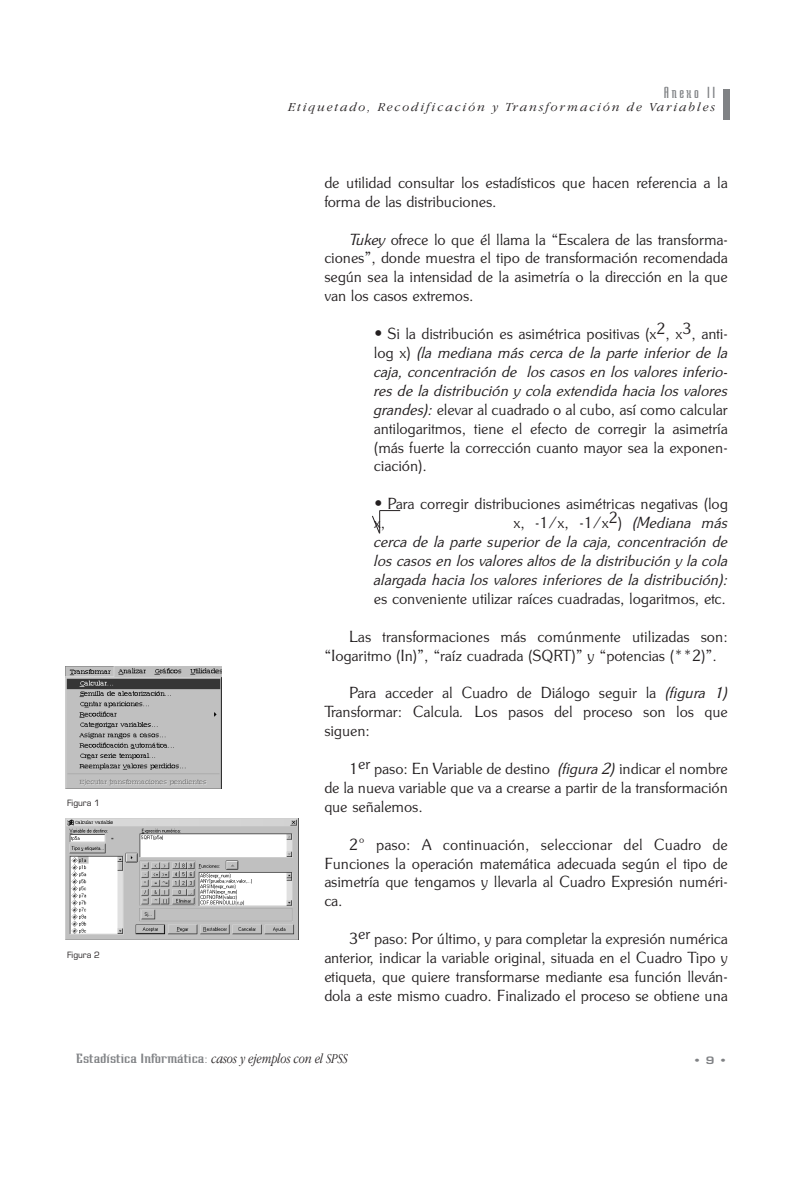
<style>
.page{position:relative;width:804px;height:1191px;background:#fff}
.page>*{position:absolute;margin:0;border:0;box-sizing:border-box;transform-origin:0 0}
.t1{font:16.8px "Teknik Plain";letter-spacing:.125em;color:#808285;scale:1.25 1}
.t2{font:15.75px/18.9px "Cg Souvenir Gth Lt";color:#231f20;text-align:justify}
.t3{font:15.75px/18.9px "Cg Souvenir Gth Lt It";color:#231f20;text-align:justify}
.t4{font:14px "Teknik Plain";color:#808285;scale:2 1}
.t5{font:italic 300 12.6px "Apple Garamond";letter-spacing:.125em;color:#231f20;scale:1.25 1}
.t6{font:700 11.2px "Eurostile T";color:#808285;scale:1.25 1}
.t7{font:9.45px "Eurostile T";color:#231f20}
.s1{font-family:"Cg Souvenir Gth Lt It"}
.s2{font-family:"Cg Souvenir Gth Lt"}
.s3{font-family:"Apple Garamond";font-weight:300;font-style:italic;color:#231f20}
</style>
<div class="page">
<div style="left:723px;top:89px;width:6px;height:31px;background:#808285"></div>
<svg style="left:372px;top:510px;width:28px;height:24px"></svg>
<img style="left:65px;top:666px;width:156px;height:122px">
<img style="left:65px;top:818px;width:234px;height:121px">
<p class="t7" style="left:67px;top:797px;width:35px">Figura 1</p>
<p class="t7" style="left:67px;top:950px;width:35px">Figura 2</p>
<p class="t1" style="left:663px;top:83px;width:43px">Anexo II</p>
<p class="t5" style="left:288px;top:99px;width:343px">Etiquetado, Recodificación y Transformación de Variables</p>
<p class="t2" style="left:324px;top:173px;width:405px">de utilidad consultar los estadísticos que hacen referencia a la forma de las distribuciones.</p>
<p class="t2" style="left:324px;top:230px;width:405px;text-indent:25px"><span class="s1">Tukey</span> ofrece lo que él llama la “Escalera de las transforma&shy;ciones”, donde muestra el tipo de transformación recomendada según sea la intensidad de la asimetría o la dirección en la que van los casos extremos.</p>
<p class="t2" style="left:374px;top:324px;width:355px">• Si la distribución es asimétrica positivas (x2, x3, anti&shy;log x) <span class="s1">(la mediana más cerca de la parte inferior de la caja, concentración de los casos en los valores inferio&shy;res de la distribución y cola extendida hacia los valores grandes):</span> elevar al cuadrado o al cubo, así como calcular antilogaritmos, tiene el efecto de corregir la asimetría (más fuerte la corrección cuanto mayor sea la exponen&shy;ciación).</p>
<p class="t2" style="left:374px;top:494px;width:355px">• Para corregir distribuciones asimétricas negativas (log x,</p>
<p class="t3" style="left:374px;top:513px;width:355px;text-indent:139px"><span class="s2">x, -1/x, -1/x</span><sup>2</sup><span class="s2">)</span> (Mediana más cerca de la parte superior de la caja, concentración de los casos en los valores altos de la distribución y la cola alargada hacia los valores inferiores de la distribución): <span class="s2">es conveniente utilizar raíces cuadradas, logaritmos, etc.</span></p>
<p class="t2" style="left:324px;top:626px;width:405px;text-indent:25px">Las transformaciones más comúnmente utilizadas son: “Iogaritmo (In)”, “raíz cuadrada (SQRT)” y “potencias (**2)”.</p>
<p class="t2" style="left:324px;top:683px;width:405px;text-indent:25px">Para acceder al Cuadro de Diálogo seguir la <span class="s1">(figura 1)<br></span>Transformar: Calcula<span class="s1">.</span> Los pasos del proceso son los que siguen:</p>
<p class="t2" style="left:324px;top:759px;width:405px;text-indent:25px">1er paso: En Variable de destino <span class="s1">(figura 2)</span> indicar el nombre de la nueva variable que va a crearse a partir de la transformación que señalemos.</p>
<p class="t2" style="left:324px;top:834px;width:405px;text-indent:25px">2º paso: A continuación, seleccionar del Cuadro de Funciones la operación matemática adecuada según el tipo de asimetría que tengamos y llevarla al Cuadro Expresión numéri&shy;ca.</p>
<p class="t2" style="left:324px;top:929px;width:405px;text-indent:25px">3er paso: Por último, y para completar la expresión numérica anterior, indicar la variable original, situada en el Cuadro Tipo y etiqueta, que quiere transformarse mediante esa función lleván&shy;dola a este mismo cuadro. Finalizado el proceso se obtiene una</p>
<p class="t4" style="left:76px;top:1049px;width:137px">Estadística Informática: <span class="s3">casos y ejemplos con el SPSS</span></p>
<p class="t6" style="left:692px;top:1054px;width:30px">• 9 •</p>
</div>
